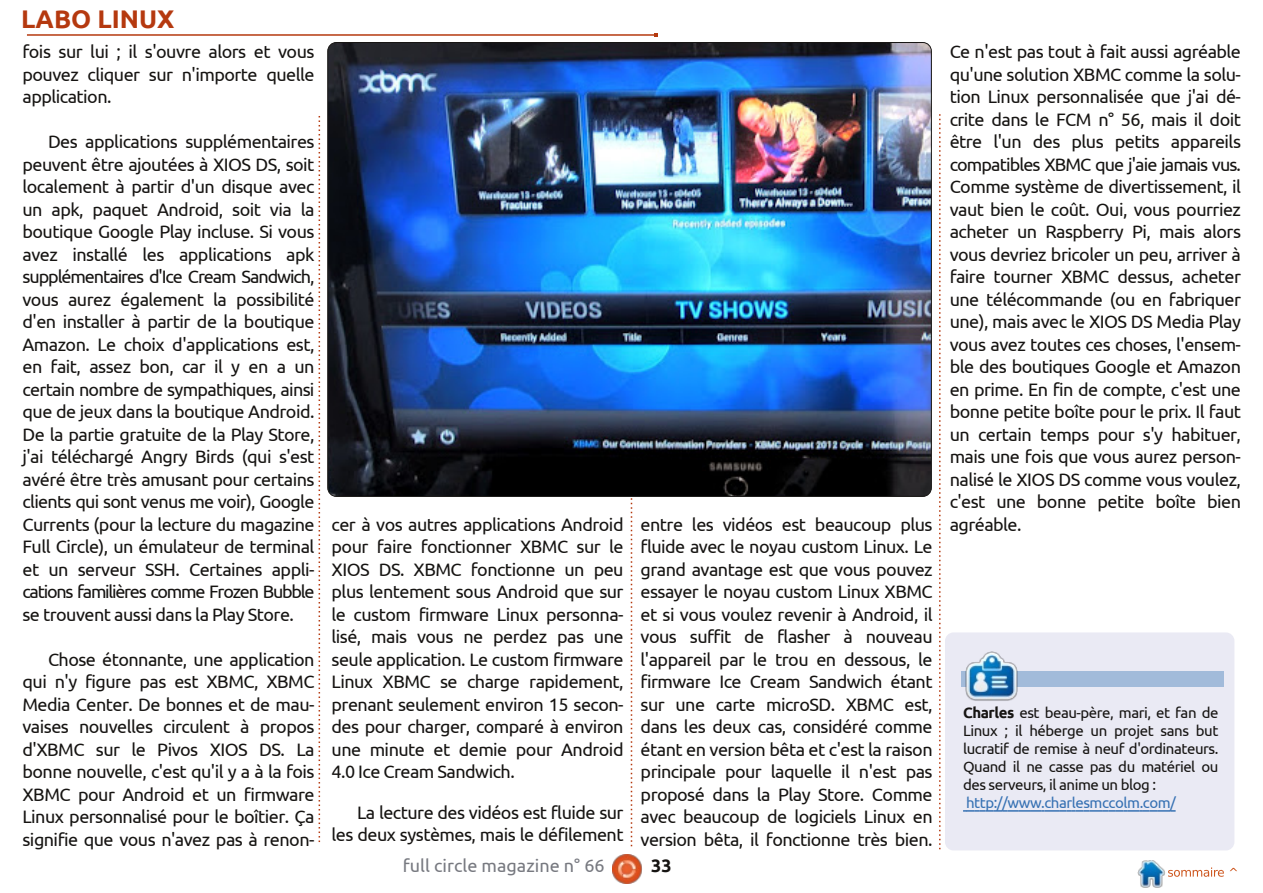
<style>
.page{position:relative;width:1263px;height:893px;background:#fff}
.page>*{position:absolute;margin:0;border:0;box-sizing:border-box;transform-origin:0 0}
.t1{font:700 25.5px "Ubuntu";color:#b5390f}
.t2{font:18px/22.5px "Ubuntu";letter-spacing:-.03em;color:#161412;text-align:justify}
.t3{font:18px "Ubuntu";color:#777980}
.t4{font:700 18px "Ubuntu";color:#161412}
.t5{font:15px/18px "Ubuntu";letter-spacing:-.03em;color:#161412;text-align:justify}
.t6{font:15px "Ubuntu";letter-spacing:-.03em;color:#3671b3}
.s1{font-weight:700}
</style>
<div class="page">
<svg style="left:319px;top:116px;width:1px;height:726px"></svg>
<svg style="left:631px;top:496px;width:1px;height:350px"></svg>
<svg style="left:939px;top:114px;width:1px;height:735px"></svg>
<hr style="left:27px;top:34px;width:628px;height:2px;background:#b5390f">
<img style="left:612px;top:855px;width:30px;height:28px">
<img style="left:1138px;top:860px;width:27px;height:27px">
<div style="left:945px;top:632px;width:289px;height:218px;background:#eaeaf4;border-radius:9px"></div>
<svg style="left:963px;top:810px;width:212px;height:2px"></svg>
<div style="left:961px;top:672px;width:263px;height:15px;background:#a2bbda"></div>
<img style="left:966px;top:651px;width:51px;height:50px">
<img style="left:328px;top:43px;width:603px;height:453px;border-radius:9px">
<h1 class="t1" style="left:21px;top:5px;width:155px">LABO LINUX</h1>
<p class="t2" style="left:22px;top:40px;width:294px">fois sur lui ; il s'ouvre alors et vous pouvez cliquer sur n'importe quelle application.</p>
<p class="t2" style="left:22px;top:130px;width:294px;text-indent:26px">Des applications supplémentaires peuvent être ajoutées à XIOS DS, soit localement à partir d'un disque avec un apk, paquet Android, soit via la boutique Google Play incluse. Si vous avez installé les applications apk supplémentaires d'Ice Cream Sandwich, vous aurez également la possibilité d'en installer à partir de la boutique Amazon. Le choix d'applications est, en fait, assez bon, car il y en a un certain nombre de sympathiques, ainsi que de jeux dans la boutique Android.<br>De la partie gratuite de la Play Store, j'ai téléchargé Angry Birds (qui s'est avéré être très amusant pour certains clients qui sont venus me voir), Google Currents (pour la lecture du magazine Full Circle), un émulateur de terminal et un serveur SSH. Certaines appli&shy;cations familières comme Frozen Bubble se trouvent aussi dans la Play Store.</p>
<p class="t2" style="left:22px;top:648px;width:294px;text-indent:26px">Chose étonnante, une application qui n'y figure pas est XBMC, XBMC Media Center. De bonnes et de mau&shy;vaises nouvelles circulent à propos d'XBMC sur le Pivos XIOS DS. La bonne nouvelle, c'est qu'il y a à la fois XBMC pour Android et un firmware Linux personnalisé pour le boîtier. Ça signifie que vous n'avez pas à renon-</p>
<p class="t2" style="left:332px;top:513px;width:294px">cer à vos autres applications Android pour faire fonctionner XBMC sur le XIOS DS. XBMC fonctionne un peu plus lentement sous Android que sur le custom firmware Linux personna&shy;lisé, mais vous ne perdez pas une seule application. Le custom firmware Linux XBMC se charge rapidement, prenant seulement environ 15 secon&shy;des pour charger, comparé à environ une minute et demie pour Android 4.0 Ice Cream Sandwich.</p>
<p class="t2" style="left:332px;top:801px;width:294px;text-align:right">La lecture des vidéos est fluide sur les deux systèmes, mais le défilement</p>
<p class="t2" style="left:641px;top:513px;width:294px">entre les vidéos est beaucoup plus fluide avec le noyau custom Linux. Le grand avantage est que vous pouvez essayer le noyau custom Linux XBMC et si vous voulez revenir à Android, il vous suffit de flasher à nouveau l'appareil par le trou en dessous, le firmware Ice Cream Sandwich étant sur une carte microSD. XBMC est, dans les deux cas, considéré comme étant en version bêta et c'est la raison principale pour laquelle il n'est pas proposé dans la Play Store. Comme avec beaucoup de logiciels Linux en version bêta, il fonctionne très bien.</p>
<p class="t3" style="left:403px;top:855px;width:203px">full circle magazine n° 66</p>
<p class="t4" style="left:651px;top:855px;width:22px">33</p>
<p class="t2" style="left:950px;top:40px;width:293px">Ce n'est pas tout à fait aussi agréable qu'une solution XBMC comme la solu&shy;tion Linux personnalisée que j'ai dé&shy;crite dans le FCM n° 56, mais il doit être l'un des plus petits appareils compatibles XBMC que j'aie jamais vus.<br>Comme système de divertissement, il vaut bien le coût. Oui, vous pourriez acheter un Raspberry Pi, mais alors vous devriez bricoler un peu, arriver à faire tourner XBMC dessus, acheter une télécommande (ou en fabriquer une), mais avec le XIOS DS Media Play vous avez toutes ces choses, l'ensem&shy;ble des boutiques Google et Amazon en prime. En fin de compte, c'est une bonne petite boîte pour le prix. Il faut un certain temps pour s'y habituer, mais une fois que vous aurez person&shy;nalisé le XIOS DS comme vous voulez, c'est une bonne petite boîte bien agréable.</p>
<p class="t5" style="left:963px;top:704px;width:257px"><span class="s1">Charles</span> est beau-père, mari, et fan de Linux ; il héberge un projet sans but lucratif de remise à neuf d'ordinateurs.<br>Quand il ne casse pas du matériel ou des serveurs, il anime un blog :</p>
<p class="t6" style="left:966px;top:794px;width:211px">http://www.charlesmccolm.com/</p>
</div>
